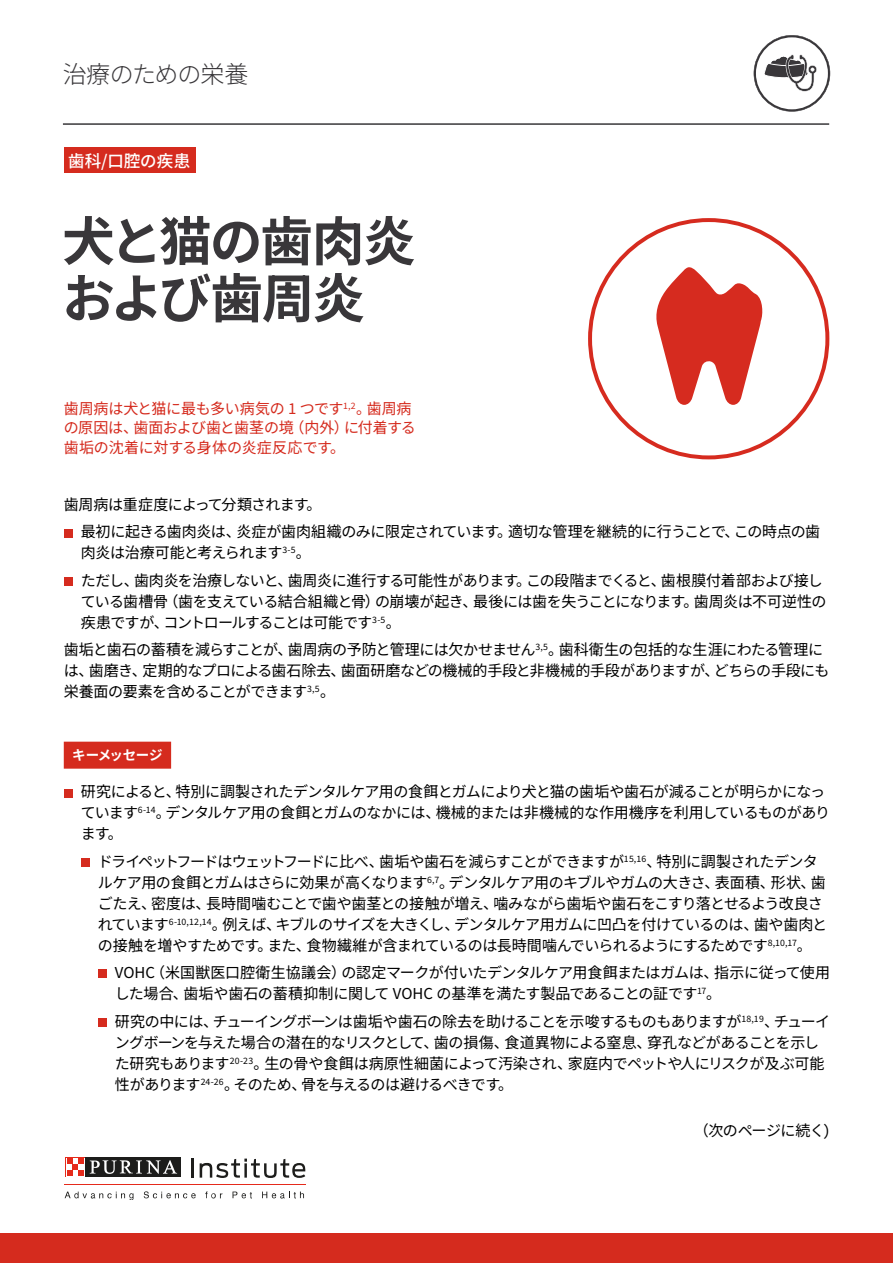
<style>
.page{position:relative;width:893px;height:1263px;background:#fff}
.page>*{position:absolute;margin:0;border:0;box-sizing:border-box;transform-origin:0 0}
.t1{font:700 52.5px/57px "Noto Sans JP";letter-spacing:-.035em;color:#39373a}
.t2{font:300 24px "Noto Sans JP";letter-spacing:-.035em;color:#39373a}
.t3{font:500 16.5px "Noto Sans JP";letter-spacing:.005em;color:#fff}
.t4{font:15px/21px "Noto Sans JP";letter-spacing:-.035em;color:#000}
.t5{font:15px/21px "Noto Sans JP";letter-spacing:-.015em;color:#000}
.t6{font:15px/19.5px "Noto Sans JP";letter-spacing:-.01em;color:#d52b1e}
.t7{font:700 13.5px "Noto Sans JP";letter-spacing:-.03em;color:#fff}
</style>
<div class="page">
<div style="left:0;top:1233px;width:893px;height:30px;background:#d52b1e"></div>
<hr style="left:65px;top:1184px;width:241px;height:1px;background:#e52a1b">
<svg style="left:192px;top:1158px;width:2px;height:19px"></svg>
<svg style="left:200px;top:1158px;width:105px;height:20px"></svg>
<svg style="left:65px;top:1191px;width:68px;height:9px"></svg>
<svg style="left:144px;top:1191px;width:52px;height:7px"></svg>
<svg style="left:205px;top:1191px;width:17px;height:7px"></svg>
<svg style="left:233px;top:1191px;width:19px;height:7px"></svg>
<svg style="left:262px;top:1191px;width:42px;height:7px"></svg>
<div style="left:65px;top:1157px;width:21px;height:20px;background:#1d1d1b"></div>
<svg style="left:65px;top:1157px;width:20px;height:20px"></svg>
<div style="left:86px;top:1157px;width:95px;height:20px;background:#1d1d1b"></div>
<svg style="left:90px;top:1160px;width:87px;height:14px"></svg>
<svg style="left:66px;top:1158px;width:18px;height:18px"></svg>
<svg style="left:67px;top:1158px;width:17px;height:17px"></svg>
<div style="left:64px;top:147px;width:132px;height:26px;background:#d52b1e"></div>
<div style="left:64px;top:529px;width:8px;height:8px;background:#d52b1e"></div>
<div style="left:64px;top:577px;width:8px;height:9px;background:#d52b1e"></div>
<hr style="left:63px;top:123px;width:766px;height:2px;background:#39373a">
<svg style="left:754px;top:35px;width:76px;height:77px"></svg>
<div style="left:64px;top:742px;width:107px;height:27px;background:#d52b1e"></div>
<div style="left:64px;top:789px;width:8px;height:8px;background:#d52b1e"></div>
<div style="left:81px;top:858px;width:8px;height:9px;background:#d52b1e"></div>
<div style="left:98px;top:970px;width:8px;height:8px;background:#d52b1e"></div>
<div style="left:98px;top:1018px;width:8px;height:8px;background:#d52b1e"></div>
<svg style="left:588px;top:218px;width:241px;height:241px"></svg>
<svg style="left:654px;top:267px;width:109px;height:138px"></svg>
<h2 class="t2" style="left:63px;top:61px;width:187px">治療のための栄養</h2>
<p class="t3" style="left:68px;top:151px;width:124px">歯科/口腔の疾患</p>
<h1 class="t1" style="left:62px;top:214px;width:355px">犬と猫の歯肉炎および歯周炎</h1>
<p class="t6" style="left:64px;top:399px;width:354px">歯周病は犬と猫に最も多い病気の 1 つです<sup>1,2</sup>。歯周病の原因は、歯面および歯と歯茎の境（内外）に付着する歯垢の沈着に対する身体の炎症反応です。</p>
<p class="t4" style="left:81px;top:491px;width:741px;line-height:27.5px;text-indent:-17px">歯周病は重症度によって分類されます。<br>最初に起きる歯肉炎は、炎症が歯肉組織のみに限定されています。適切な管理を継続的に行うことで、この時点の歯</p>
<p class="t4" style="left:81px;top:539px;width:743px;line-height:27.5px">肉炎は治療可能と考えられます<sup>3-5</sup>。<br>ただし、歯肉炎を治療しないと、歯周炎に進行する可能性があります。この段階までくると、歯根膜付着部および接し</p>
<p class="t4" style="left:81px;top:591px;width:747px">ている歯槽骨（歯を支えている結合組織と骨）の崩壊が起き、最後には歯を失うことになります。歯周炎は不可逆性の疾患ですが、コントロールすることは可能です<sup>3-5</sup>。</p>
<p class="t4" style="left:64px;top:639px;width:767px">歯垢と歯石の蓄積を減らすことが、歯周病の予防と管理には欠かせません<sup>3,5</sup>。歯科衛生の包括的な生涯にわたる管理には、歯磨き、定期的なプロによる歯石除去、歯面研磨などの機械的手段と非機械的手段がありますが、どちらの手段にも栄養面の要素を含めることができます<sup>3,5</sup>。</p>
<p class="t7" style="left:72px;top:748px;width:92px">キーメッセージ</p>
<p class="t4" style="left:81px;top:782px;width:751px">研究によると、特別に調製されたデンタルケア用の食餌とガムにより犬と猫の歯垢や歯石が減ることが明らかになっています<sup>6-14</sup>。デンタルケア用の食餌とガムのなかには、機械的または非機械的な作用機序を利用しているものがあります。</p>
<p class="t4" style="left:98px;top:851px;width:731px">ドライペットフードはウェットフードに比べ、歯垢や歯石を減らすことができますが<sup>15,16</sup>、特別に調製されたデンタルケア用の食餌とガムはさらに効果が高くなります<sup>6,7</sup>。デンタルケア用のキブルやガムの大きさ、表面積、形状、歯ごたえ、密度は、長時間噛むことで歯や歯茎との接触が増え、噛みながら歯垢や歯石をこすり落とせるよう改良されています<sup>6-10,12,14</sup>。例えば、キブルのサイズを大きくし、デンタルケア用ガムに凹凸を付けているのは、歯や歯肉との接触を増やすためです。また、食物繊維が含まれているのは長時間噛んでいられるようにするためです<sup>8,10,17</sup>。</p>
<p class="t5" style="left:115px;top:962px;width:717px">VOHC（米国獣医口腔衛生協議会）の認定マークが付いたデンタルケア用食餌またはガムは、指示に従って使用した場合、歯垢や歯石の蓄積抑制に関して VOHC の基準を満たす製品であることの証です<sup>17</sup>。</p>
<p class="t4" style="left:115px;top:1011px;width:717px">研究の中には、チューイングボーンは歯垢や歯石の除去を助けることを示唆するものもありますが<sup>18,19</sup>、チューイングボーンを与えた場合の潜在的なリスクとして、歯の損傷、食道異物による窒息、穿孔などがあることを示した研究もあります<sup>20-23</sup>。生の骨や食餌は病原性細菌によって汚染され、家庭内でペットや人にリスクが及ぶ可能性があります<sup>24-26</sup>。そのため、骨を与えるのは避けるべきです。</p>
<p class="t4" style="left:694px;top:1120px;width:138px">（次のページに続く)</p>
</div>
